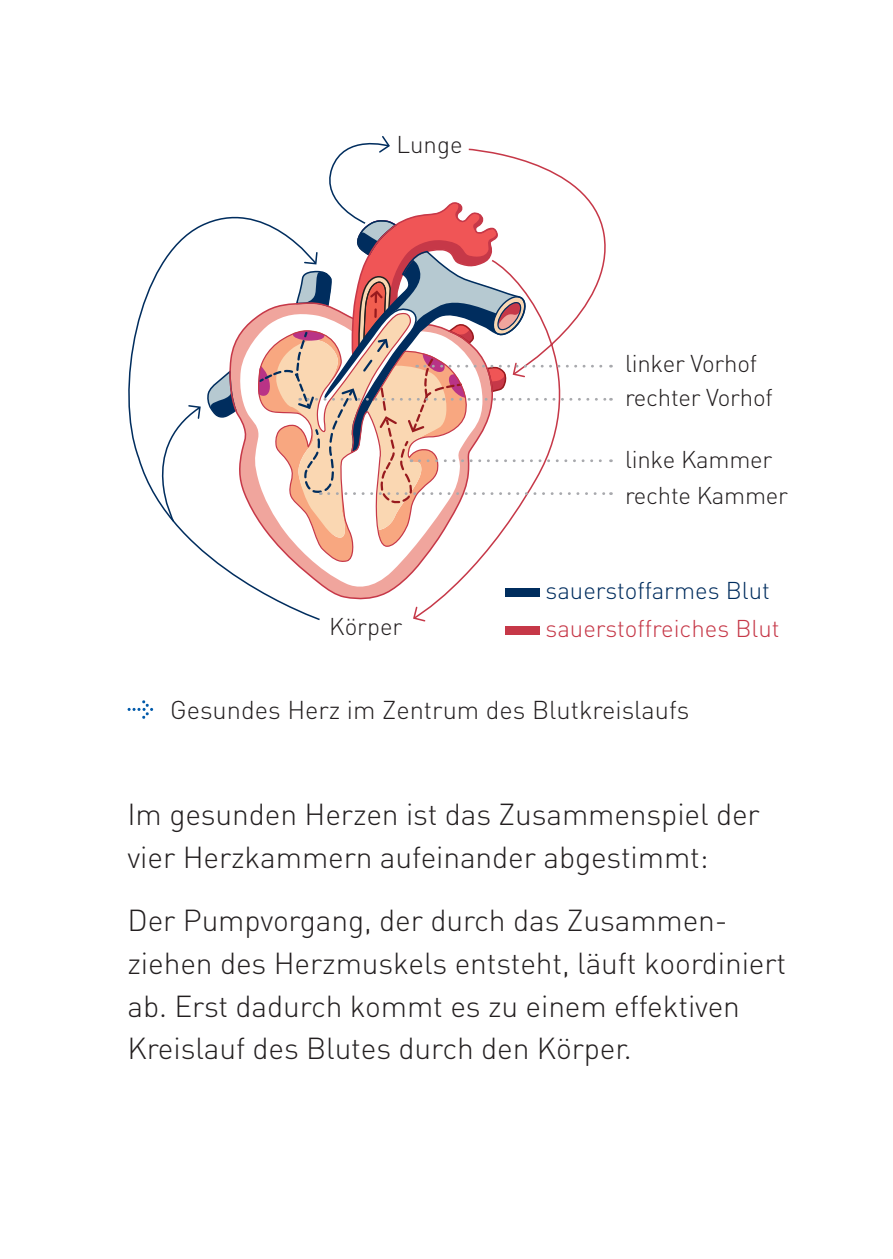
<style>
.page{position:relative;width:893px;height:1259px;background:#fff}
.page>*{position:absolute;margin:0;border:0;box-sizing:border-box;transform-origin:0 0}
.t1{font:300 30px/42.6px "DIN Pro";letter-spacing:-.005em;color:#231f20}
.t2{font:300 25.5px "DIN Pro";color:#231f20}
.t3{font:300 24px/33.9px "DIN Pro";letter-spacing:-.01em;color:#231f20}
.t4{font:300 24px "DIN Pro";color:#c63848}
.t5{font:300 24px "DIN Pro";color:#002d5e}
</style>
<div class="page">
<svg style="left:128px;top:325px;width:129px;height:266px"></svg>
<svg style="left:137px;top:136px;width:253px;height:386px"></svg>
<svg style="left:257px;top:202px;width:354px;height:420px"></svg>
<div style="left:505px;top:588px;width:34px;height:9px;background:#002d5e"></div>
<div style="left:505px;top:627px;width:34px;height:8px;background:#c63848"></div>
<svg style="left:128px;top:700px;width:25px;height:19px"></svg>
<p class="t3" style="left:396px;top:127px;width:68px">Lunge</p>
<p class="t3" style="left:329px;top:609px;width:75px">Körper</p>
<p class="t3" style="left:625px;top:346px;width:149px">linker Vorhof rechter Vorhof</p>
<p class="t3" style="left:625px;top:441px;width:164px;line-height:36px">linke Kammer rechte Kammer</p>
<p class="t5" style="left:546px;top:575px;width:226px">sauerstoffarmes Blut</p>
<p class="t4" style="left:546px;top:614px;width:236px">sauerstoffreiches Blut</p>
<p class="t2" style="left:170px;top:694px;width:521px">Gesundes Herz im Zentrum des Blutkreislaufs</p>
<p class="t1" style="left:128px;top:792px;width:634px">Im gesunden Herzen ist das Zusammenspiel der vier Herzkammern aufeinander abgestimmt:</p>
<p class="t1" style="left:128px;top:899px;width:660px">Der Pumpvorgang, der durch das Zusammen&shy;ziehen des Herzmuskels entsteht, läuft koordiniert ab. Erst dadurch kommt es zu einem effektiven Kreislauf des Blutes durch den Körper.</p>
</div>
